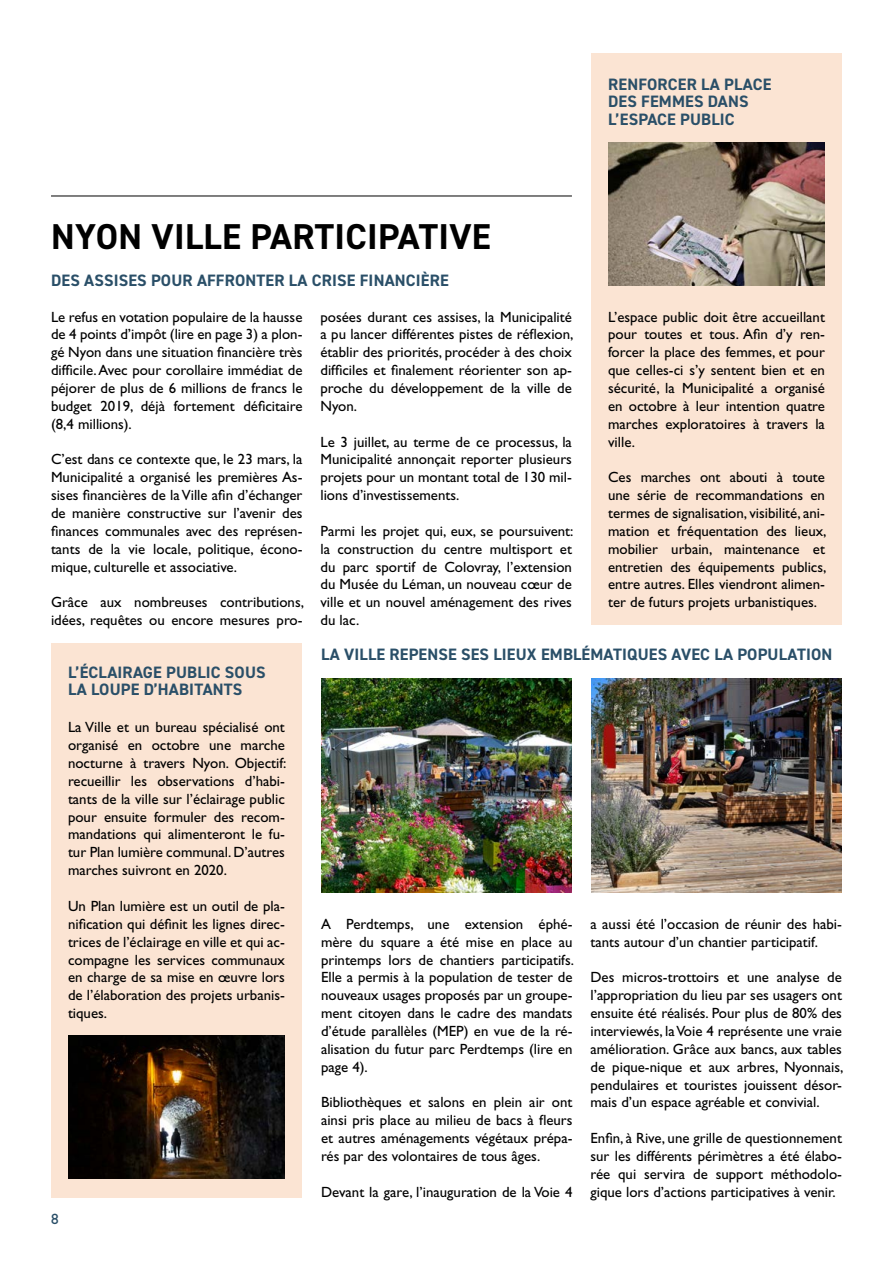
<style>
.page{position:relative;width:893px;height:1263px;background:#fff}
.page>*{position:absolute;margin:0;border:0;box-sizing:border-box;transform-origin:0 0}
.t1{font:700 36px "DIN2014";letter-spacing:.01em;color:#000}
.t2{font:700 16.5px/17.9px "DIN2014";letter-spacing:.01em;color:#2a4f68}
.t3{font:15px "Gill Sans Std";color:#2a4f68}
.t4{font:14.85px/17.9px "Gill Sans Std";color:#000;text-align:justify}
</style>
<div class="page">
<div style="left:51px;top:643px;width:251px;height:555px;background:#fbe4d3"></div>
<div style="left:591px;top:54px;width:251px;height:571px;background:#fbe4d3"></div>
<hr style="left:51px;top:196px;width:521px;height:1px;background:#000">
<img style="left:608px;top:142px;width:217px;height:144px">
<img style="left:68px;top:1036px;width:217px;height:143px">
<img style="left:321px;top:678px;width:251px;height:215px">
<img style="left:591px;top:678px;width:251px;height:215px">
<p class="t2" style="left:608px;top:75px;width:165px">RENFORCER LA PLACE<br>DES FEMMES DANS<br>L’ESPACE PUBLIC</p>
<h1 class="t1" style="left:51px;top:213px;width:441px">NYON VILLE PARTICIPATIVE</h1>
<p class="t2" style="left:51px;top:271px;width:399px">DES ASSISES POUR AFFRONTER LA CRISE FINANCIÈRE</p>
<p class="t4" style="left:51px;top:308px;width:253px">Le refus en votation populaire de la hausse de 4 points d’impôt (lire en page 3) a plon&shy;gé Nyon dans une situation financière très difficile. Avec pour corollaire immédiat de péjorer de plus de 6 millions de francs le budget 2019, déjà fortement déficitaire (8,4 millions).</p>
<p class="t4" style="left:51px;top:451px;width:253px">C’est dans ce contexte que, le 23 mars, la Municipalité a organisé les premières As&shy;sises financières de la Ville afin d’échanger de manière constructive sur l’avenir des finances communales avec des représen&shy;tants de la vie locale, politique, écono&shy;mique, culturelle et associative.</p>
<p class="t4" style="left:51px;top:593px;width:254px">Grâce aux nombreuses contributions, idées, requêtes ou encore mesures pro-</p>
<p class="t4" style="left:320px;top:308px;width:254px">posées durant ces assises, la Municipalité a pu lancer différentes pistes de réflexion, établir des priorités, procéder à des choix difficiles et finalement réorienter son ap&shy;proche du développement de la ville de Nyon.</p>
<p class="t4" style="left:320px;top:433px;width:253px">Le 3 juillet, au terme de ce processus, la Municipalité annonçait reporter plusieurs projets pour un montant total de 130 mil&shy;lions d’investissements.</p>
<p class="t4" style="left:320px;top:522px;width:254px">Parmi les projet qui, eux, se poursuivent: la construction du centre multisport et du parc sportif de Colovray, l’extension du Musée du Léman, un nouveau cœur de ville et un nouvel aménagement des rives du lac.</p>
<p class="t4" style="left:608px;top:308px;width:218px">L’espace public doit être accueillant pour toutes et tous. Afin d’y ren&shy;forcer la place des femmes, et pour que celles-ci s’y sentent bien et en sécurité, la Municipalité a organisé en octobre à leur intention quatre marches exploratoires à travers la ville.</p>
<p class="t4" style="left:608px;top:468px;width:220px">Ces marches ont abouti à toute une série de recommandations en termes de signalisation, visibilité, ani&shy;mation et fréquentation des lieux, mobilier urbain, maintenance et entretien des équipements publics, entre autres. Elles viendront alimen&shy;ter de futurs projets urbanistiques.</p>
<p class="t2" style="left:68px;top:664px;width:199px;line-height:17.1px">L’ÉCLAIRAGE PUBLIC SOUS<br>LA LOUPE D’HABITANTS</p>
<p class="t4" style="left:68px;top:718px;width:220px">La Ville et un bureau spécialisé ont organisé en octobre une marche nocturne à travers Nyon. Objectif: recueillir les observations d’habi&shy;tants de la ville sur l’éclairage public pour ensuite formuler des recom&shy;mandations qui alimenteront le fu&shy;tur Plan lumière communal. D’autres marches suivront en 2020.</p>
<p class="t4" style="left:68px;top:897px;width:218px">Un Plan lumière est un outil de pla&shy;nification qui définit les lignes direc&shy;trices de l’éclairage en ville et qui ac&shy;compagne les services communaux en charge de sa mise en œuvre lors de l’élaboration des projets urbanis&shy;tiques.</p>
<p class="t3" style="left:51px;top:1211px;width:9px">8</p>
<p class="t2" style="left:321px;top:645px;width:513px">LA VILLE REPENSE SES LIEUX EMBLÉMATIQUES AVEC LA POPULATION</p>
<p class="t4" style="left:321px;top:915px;width:254px">A Perdtemps, une extension éphé&shy;mère du square a été mise en place au printemps lors de chantiers participatifs.<br>Elle a permis à la population de tester de nouveaux usages proposés par un groupe&shy;ment citoyen dans le cadre des mandats d’étude parallèles (MEP) en vue de la ré&shy;alisation du futur parc Perdtemps (lire en page 4).</p>
<p class="t4" style="left:321px;top:1093px;width:253px">Bibliothèques et salons en plein air ont ainsi pris place au milieu de bacs à fleurs et autres aménagements végétaux prépa&shy;rés par des volontaires de tous âges.</p>
<p class="t4" style="left:321px;top:1183px;width:253px">Devant la gare, l’inauguration de la Voie 4</p>
<p class="t4" style="left:590px;top:915px;width:253px">a aussi été l’occasion de réunir des habi&shy;tants autour d’un chantier participatif.</p>
<p class="t4" style="left:590px;top:968px;width:254px">Des micros-trottoirs et une analyse de l’appropriation du lieu par ses usagers ont ensuite été réalisés. Pour plus de 80% des interviewés, la Voie 4 représente une vraie amélioration. Grâce aux bancs, aux tables de pique-nique et aux arbres, Nyonnais, pendulaires et touristes jouissent désor&shy;mais d’un espace agréable et convivial.</p>
<p class="t4" style="left:590px;top:1129px;width:253px">Enfin, à Rive, une grille de questionnement sur les différents périmètres a été élabo&shy;rée qui servira de support méthodolo&shy;gique lors d’actions participatives à venir.</p>
</div>
